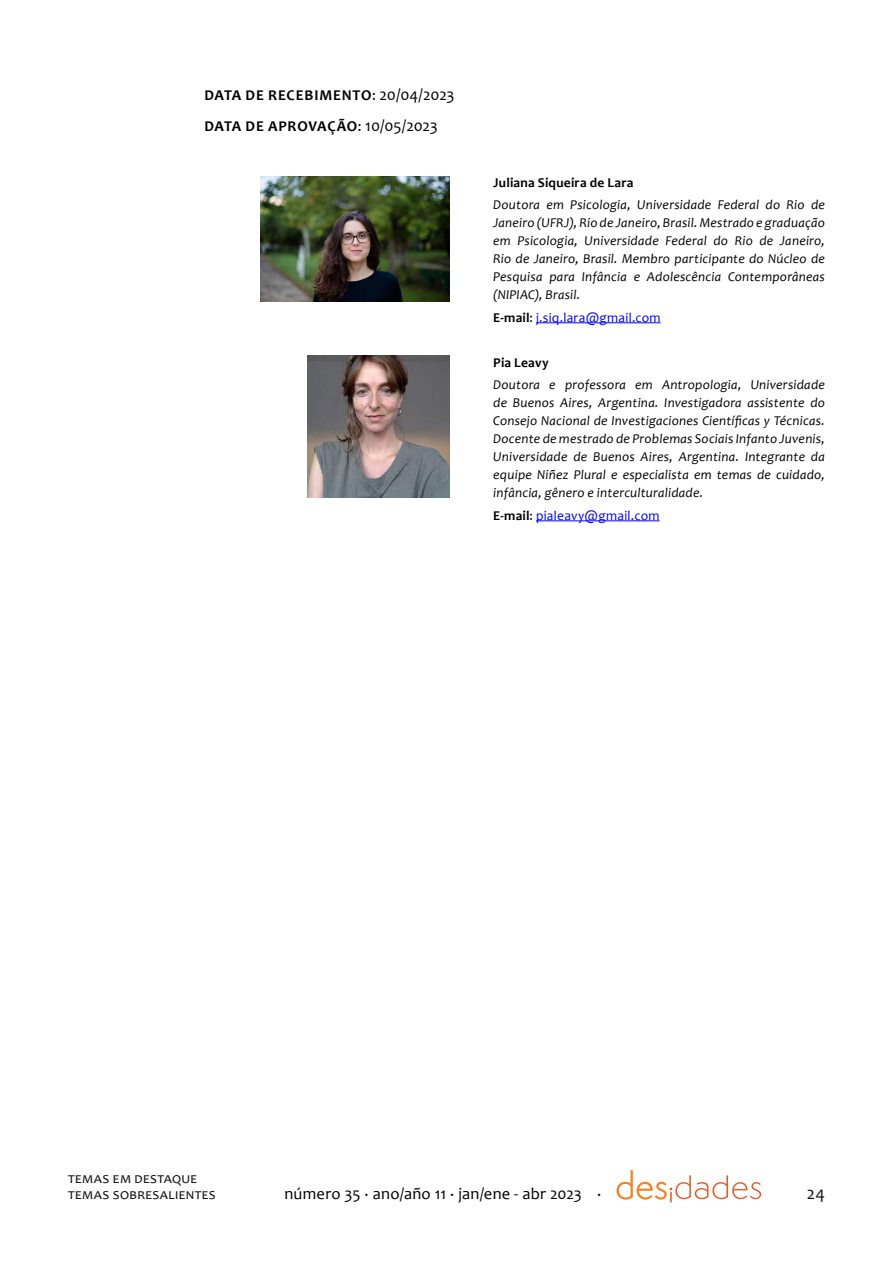
<style>
.page{position:relative;width:893px;height:1263px;background:#fff}
.page>*{position:absolute;margin:0;border:0;box-sizing:border-box;transform-origin:0 0}
.t1{font:18px "Candara";color:#141414}
.t2{font:16.5px "Candara";letter-spacing:.015em;color:#000}
.DES_datas{font:700 15px "Candara";letter-spacing:.05em;color:#000}
.t3{font:15px/16.5px "Candara";letter-spacing:.025em;color:#141414}
.DES_qualif{font:italic 13.5px/18px "Candara";letter-spacing:.015em;color:#000;text-align:justify}
.DES_qualif-2{font:13.5px "Candara";letter-spacing:.02em;color:#00f}
.DES_qualif-3{font:700 13.5px "Candara";letter-spacing:.015em;color:#000}
.s1{font-weight:400}
.s2{font-weight:400;font-size:16.5px}
.s3{font-weight:700;color:#000}
.s4{color:#000}
</style>
<div class="page">
<svg style="left:617px;top:1170px;width:144px;height:32px"></svg>
<hr style="left:536px;top:323px;width:125px;height:1px;background:#00f">
<hr style="left:536px;top:521px;width:124px;height:1px;background:#00f">
<img style="left:261px;top:176px;width:188px;height:126px">
<img style="left:308px;top:356px;width:141px;height:141px">
<p class="DES_datas" style="left:204px;top:86px;width:252px">DATA DE RECEBIMENTO<span class="s1">:</span> <span class="s2">20/04/2023</span></p>
<p class="DES_datas" style="left:204px;top:117px;width:235px">DATA DE APROVAÇÃO<span class="s1">:</span> <span class="s2">10/05/2023</span></p>
<p class="DES_qualif-3" style="left:493px;top:174px;width:142px">Juliana Siqueira de Lara</p>
<p class="DES_qualif" style="left:493px;top:196px;width:333px">Doutora em Psicologia, Universidade Federal do Rio de Janeiro (UFRJ), Rio de Janeiro, Brasil. Mestrado e graduação em Psicologia, Universidade Federal do Rio de Janeiro, Rio de Janeiro, Brasil. Membro participante do Núcleo de Pesquisa para Infância e Adolescência Contemporâneas (NIPIAC), Brasil.</p>
<p class="DES_qualif-2" style="left:493px;top:309px;width:169px"><span class="s3">E-mail</span><span class="s4">:</span> j.siq.lara@gmail.com</p>
<p class="DES_qualif-3" style="left:493px;top:354px;width:57px">Pia Leavy</p>
<p class="DES_qualif" style="left:493px;top:376px;width:333px">Doutora e professora em Antropologia, Universidade de Buenos Aires, Argentina. Investigadora assistente do Consejo Nacional de Investigaciones Científicas y Técnicas.<br>Docente de mestrado de Problemas Sociais Infanto Juvenis, Universidade de Buenos Aires, Argentina. Integrante da equipe Niñez Plural e especialista em temas de cuidado, infância, gênero e interculturalidade.</p>
<p class="DES_qualif-2" style="left:493px;top:507px;width:168px"><span class="s3">E-mail</span><span class="s4">:</span> pialeavy@gmail.com</p>
<p class="t3" style="left:68px;top:1169px;width:149px">temas em destaque temas sobresalientes</p>
<p class="t2" style="left:284px;top:1183px;width:318px">número 35 . ano/año 11 . jan/ene - abr 2023 .</p>
<h1 class="t1" style="left:807px;top:1182px;width:20px">24</h1>
</div>
